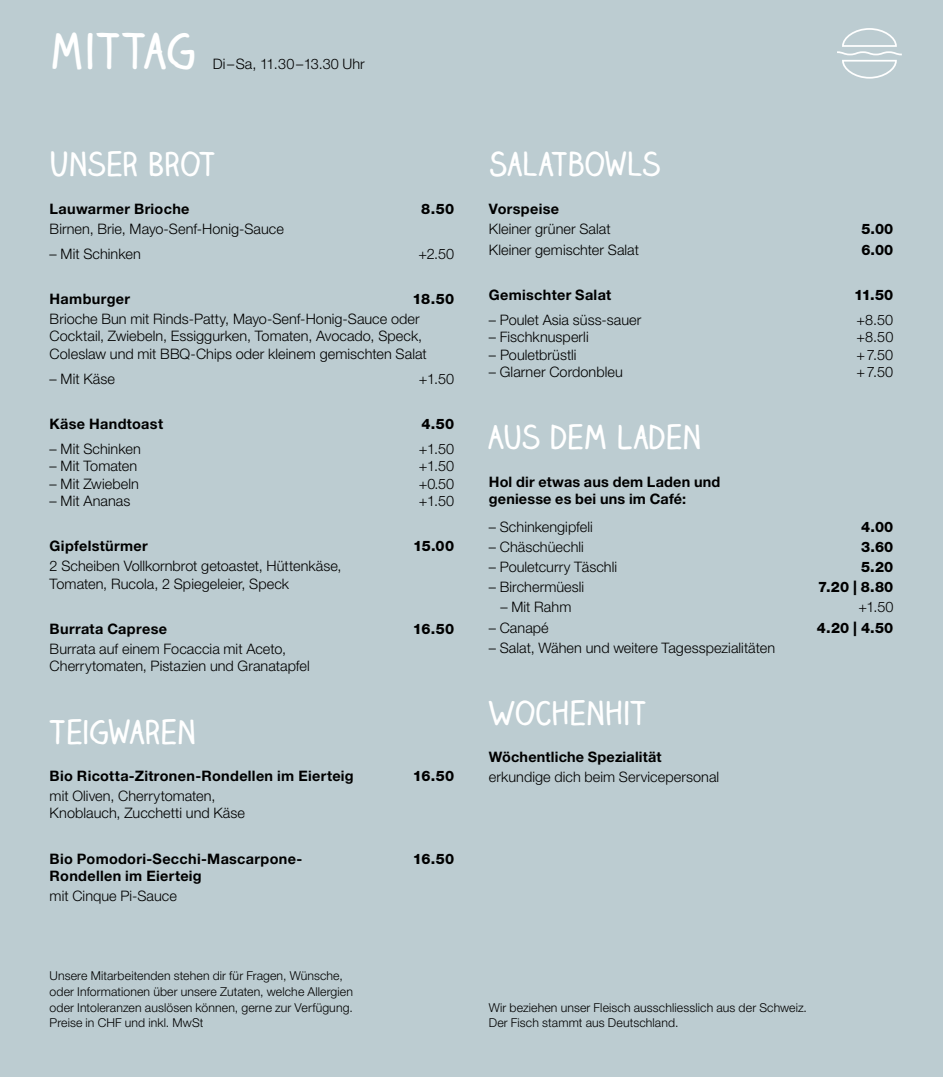
<style>
.page{position:relative;width:943px;height:1077px;background:#fff}
.page>*{position:absolute;margin:0;border:0;box-sizing:border-box;transform-origin:0 0}
.Notizen{font:700 47.25px "Claire Hand";letter-spacing:.02em;color:#fff}
.Kategorie{font:700 31.5px "Claire Hand";color:#fff}
.Notizen-2{font:300 14.35px/17.5px "Helvetica Neue LT Std";letter-spacing:.005em;color:#000}
.Notizen_Aufzählung{font:300 14.35px "Helvetica Neue LT Std";letter-spacing:.005em;color:#000}
.Untertitel{font:700 14.35px "Helvetica Neue LT Std";letter-spacing:.02em;color:#000}
.Notizen-3{font:700 14.35px/17.5px "Helvetica Neue LT Std";letter-spacing:.01em;color:#000}
.Untertitel-2{font:800 14.35px "Helvetica Neue LT Std";letter-spacing:.01em;color:#000}
.Notizen_Aufzählung-2{font:800 14.35px "Helvetica Neue LT Std";letter-spacing:.005em;color:#000}
.Notizen-4{font:800 14.35px "Helvetica Neue LT Std";color:#000}
.Legende{font:300 12.25px/15.8px "Helvetica Neue LT Std";letter-spacing:.01em;color:#000}
.s1{font-weight:700}
</style>
<div class="page">
<div style="left:0;top:0;width:943px;height:1076px;background:#bcccd1"></div>
<svg style="left:837px;top:28px;width:65px;height:51px"></svg>
<p class="Notizen" style="left:50px;top:18px;width:148px">MITTAG</p>
<p class="Notizen-2" style="left:213px;top:55px;width:153px">Di–Sa, 11.30–13.30 Uhr</p>
<p class="Kategorie" style="left:50px;top:143px;width:167px">UNSER BROT</p>
<p class="Untertitel" style="left:50px;top:200px;width:141px">Lauwarmer Brioche</p>
<p class="Untertitel-2" style="left:421px;top:200px;width:34px">8.50</p>
<p class="Notizen-2" style="left:50px;top:220px;width:236px">Birnen, Brie, Mayo-Senf-Honig-Sauce</p>
<p class="Notizen_Aufzählung" style="left:50px;top:245px;width:93px">– Mit Schinken</p>
<p class="Notizen_Aufzählung" style="left:418px;top:245px;width:37px">+2.50</p>
<p class="Untertitel" style="left:50px;top:290px;width:82px">Hamburger</p>
<p class="Untertitel-2" style="left:412px;top:290px;width:43px">18.50</p>
<p class="Notizen-2" style="left:50px;top:309px;width:378px">Brioche Bun mit Rinds-Patty, Mayo-Senf-Honig-Sauce oder<br>Cocktail, Zwiebeln, Essiggurken, Tomaten, Avocado, Speck,<br>Coleslaw und mit BBQ-Chips oder kleinem gemischten Salat</p>
<p class="Notizen_Aufzählung" style="left:50px;top:370px;width:67px">– Mit Käse</p>
<p class="Notizen_Aufzählung" style="left:419px;top:370px;width:37px">+1.50</p>
<p class="Untertitel" style="left:50px;top:415px;width:115px">Käse Handtoast</p>
<p class="Untertitel-2" style="left:421px;top:415px;width:34px">4.50</p>
<p class="Notizen_Aufzählung" style="left:50px;top:440px;width:93px">– Mit Schinken</p>
<p class="Notizen_Aufzählung" style="left:419px;top:440px;width:37px">+1.50</p>
<p class="Notizen_Aufzählung" style="left:50px;top:457px;width:89px">– Mit Tomaten</p>
<p class="Notizen_Aufzählung" style="left:419px;top:457px;width:37px">+1.50</p>
<p class="Notizen_Aufzählung" style="left:50px;top:475px;width:91px">– Mit Zwiebeln</p>
<p class="Notizen_Aufzählung" style="left:419px;top:475px;width:37px">+0.50</p>
<p class="Notizen_Aufzählung" style="left:50px;top:492px;width:82px">– Mit Ananas</p>
<p class="Notizen_Aufzählung" style="left:419px;top:492px;width:37px">+1.50</p>
<p class="Untertitel" style="left:50px;top:537px;width:100px">Gipfelstürmer</p>
<p class="Untertitel-2" style="left:413px;top:537px;width:43px">15.00</p>
<p class="Notizen-2" style="left:50px;top:557px;width:293px">2 Scheiben Vollkornbrot getoastet, Hüttenkäse,<br>Tomaten, Rucola, 2 Spiegeleier, Speck</p>
<p class="Untertitel" style="left:50px;top:620px;width:119px">Burrata Caprese</p>
<p class="Untertitel-2" style="left:413px;top:620px;width:43px">16.50</p>
<p class="Notizen-2" style="left:50px;top:639px;width:262px">Burrata auf einem Focaccia mit Aceto,<br>Cherrytomaten, Pistazien und Granatapfel</p>
<p class="Kategorie" style="left:50px;top:709px;width:147px">TEIGWAREN</p>
<p class="Untertitel" style="left:50px;top:767px;width:305px">Bio Ricotta-Zitronen-Rondellen im Eierteig</p>
<p class="Untertitel-2" style="left:413px;top:767px;width:43px">16.50</p>
<p class="Notizen-2" style="left:50px;top:786px;width:197px">mit Oliven, Cherrytomaten,<br>Knoblauch, Zucchetti und Käse</p>
<p class="Untertitel" style="left:50px;top:849px;width:254px">Bio Pomodori-Secchi-Mascarpone-</p>
<p class="Untertitel-2" style="left:413px;top:849px;width:43px">16.50</p>
<p class="Untertitel" style="left:50px;top:867px;width:154px">Rondellen im Eierteig</p>
<p class="Notizen-2" style="left:50px;top:887px;width:129px">mit Cinque Pi-Sauce</p>
<p class="Legende" style="left:50px;top:967px;width:305px">Unsere Mitarbeitenden stehen dir für Fragen, Wünsche, oder Informationen über unsere Zutaten, welche Allergien oder Intoleranzen auslösen können, gerne zur Verfügung.<br>Preise in CHF und inkl. MwSt</p>
<p class="Kategorie" style="left:489px;top:143px;width:173px">SALATBOWLS</p>
<p class="Untertitel" style="left:489px;top:200px;width:72px">Vorspeise</p>
<p class="Notizen-2" style="left:489px;top:220px;width:123px">Kleiner grüner Salat</p>
<p class="Notizen-4" style="left:861px;top:220px;width:33px">5.00</p>
<p class="Notizen-2" style="left:489px;top:240px;width:152px">Kleiner gemischter Salat</p>
<p class="Notizen-4" style="left:861px;top:241px;width:33px">6.00</p>
<p class="Untertitel" style="left:489px;top:286px;width:124px">Gemischter Salat</p>
<p class="Untertitel-2" style="left:854px;top:286px;width:41px">11.50</p>
<p class="Notizen_Aufzählung" style="left:489px;top:311px;width:154px">– Poulet Asia süss-sauer</p>
<p class="Notizen_Aufzählung" style="left:856px;top:311px;width:38px">+8.50</p>
<p class="Notizen_Aufzählung" style="left:489px;top:328px;width:101px">– Fischknusperli</p>
<p class="Notizen_Aufzählung" style="left:856px;top:328px;width:38px">+8.50</p>
<p class="Notizen_Aufzählung" style="left:489px;top:346px;width:89px">– Pouletbrüstli</p>
<p class="Notizen_Aufzählung" style="left:856px;top:346px;width:38px">+7.50</p>
<p class="Notizen_Aufzählung" style="left:489px;top:363px;width:135px">– Glarner Cordonbleu</p>
<p class="Notizen_Aufzählung" style="left:856px;top:363px;width:38px">+7.50</p>
<p class="Kategorie" style="left:489px;top:415px;width:213px">AUS DEM LADEN</p>
<p class="Notizen-3" style="left:489px;top:472px;width:233px">Hol dir etwas aus dem Laden und geniesse es bei uns im Café:</p>
<p class="Notizen_Aufzählung" style="left:489px;top:518px;width:105px">– Schinkengipfeli</p>
<p class="Notizen_Aufzählung-2" style="left:861px;top:518px;width:34px">4.00</p>
<p class="Notizen_Aufzählung" style="left:489px;top:538px;width:97px">– Chäschüechli</p>
<p class="Notizen_Aufzählung-2" style="left:861px;top:538px;width:34px">3.60</p>
<p class="Notizen_Aufzählung" style="left:489px;top:558px;width:130px">– Pouletcurry Täschli</p>
<p class="Notizen_Aufzählung-2" style="left:861px;top:558px;width:34px">5.20</p>
<p class="Notizen_Aufzählung" style="left:489px;top:578px;width:97px">– Birchermüesli</p>
<p class="Notizen_Aufzählung-2" style="left:818px;top:578px;width:77px">7.20 | 8.80</p>
<p class="Notizen_Aufzählung" style="left:500px;top:598px;width:72px">– Mit Rahm</p>
<p class="Notizen_Aufzählung" style="left:858px;top:598px;width:36px">+1.50</p>
<p class="Notizen_Aufzählung" style="left:489px;top:618px;width:61px">– Canapé</p>
<p class="Notizen_Aufzählung-2" style="left:816px;top:619px;width:78px">4.20 | 4.50</p>
<p class="Notizen_Aufzählung" style="left:489px;top:638px;width:288px">– Salat, Wähen und weitere Tagesspezialitäten</p>
<p class="Kategorie" style="left:489px;top:691px;width:159px">WOCHENHIT</p>
<p class="Notizen-2" style="left:489px;top:746px;width:232px;line-height:20.1px"><span class="s1">Wöchentliche Spezialität </span>erkundige dich beim Servicepersonal</p>
<p class="Legende" style="left:489px;top:999px;width:320px">Wir beziehen unser Fleisch ausschliesslich aus der Schweiz.<br>Der Fisch stammt aus Deutschland.</p>
</div>
